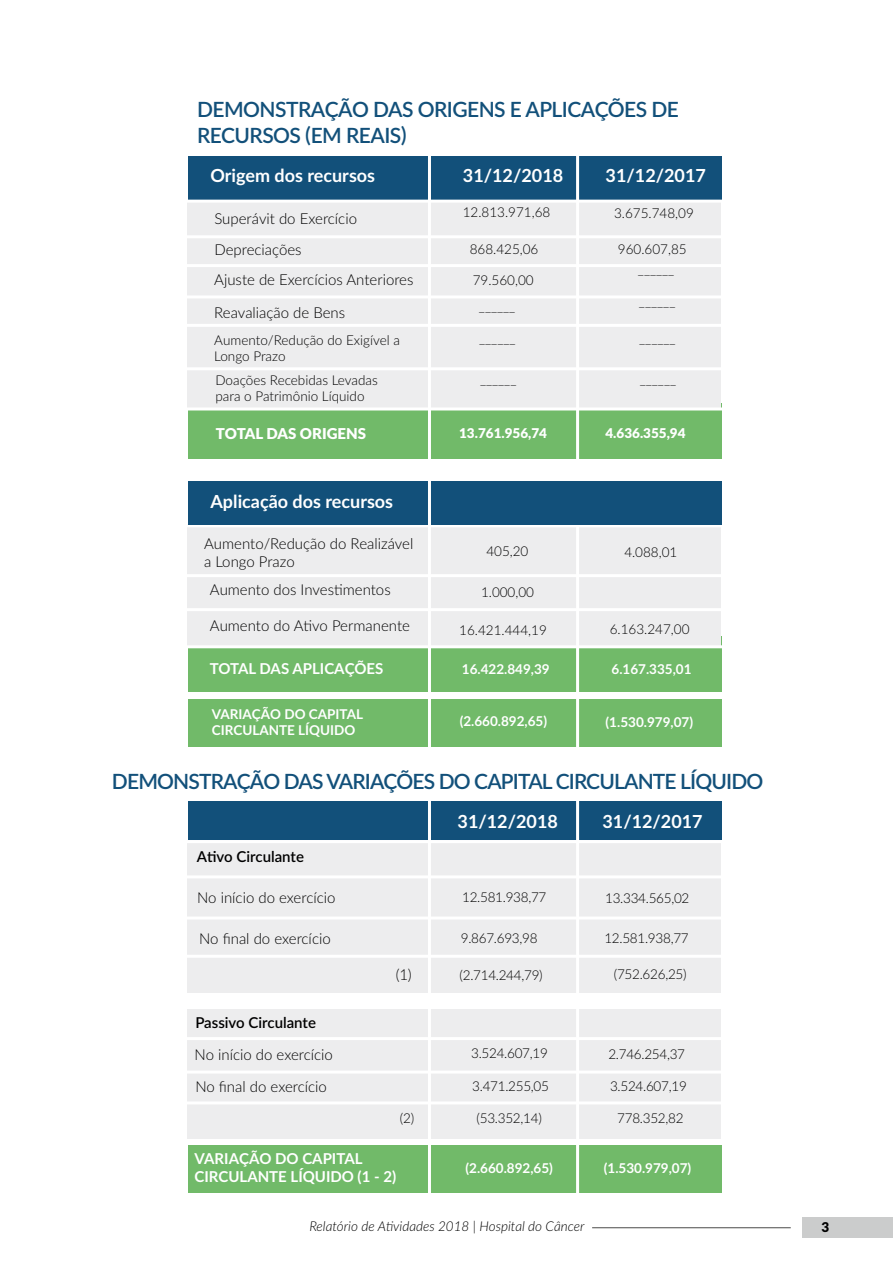
<style>
.page{position:relative;width:893px;height:1263px;background:#fff}
.page>*{position:absolute;margin:0;border:0;box-sizing:border-box;transform-origin:0 0}
.t1{font:600 21px/25.2px "Lato";letter-spacing:-.04em;color:#12507a}
.t2{font:700 18px "Lato Latin";color:#fff}
.t3{font:300 15px/18px "Lato";color:#000}
.t4{font:700 15px/18px "Lato Latin";color:#fff}
.t5{font:600 15px "Lato";color:#000}
.t6{font:900 15px "Lato";color:#fff}
.t7{font:300 13.5px/16.2px "Lato";color:#000}
.t8{font:700 13.5px/16.2px "Lato Latin";color:#fff}
.t9{font:italic 300 13.5px "Lato Latin";color:#000}
.t10{font:300 13.5px "Lato";letter-spacing:-.02em;color:#000}
.t11{font:900 13.5px "Lato";color:#fff}
.t12{font:900 13.5px "Lato";color:#000}
</style>
<div class="page">
<div style="left:802px;top:1217px;width:91px;height:20px;background:#cbcccc"></div>
<hr style="left:592px;top:1227px;width:199px;height:1px;background:#4a4a49">
<div style="left:187px;top:840px;width:534px;height:153px;background:#ededee"></div>
<div style="left:187px;top:1009px;width:534px;height:129px;background:#ededee"></div>
<div style="left:188px;top:403px;width:533px;height:55px;background:#71ba69"></div>
<div style="left:188px;top:636px;width:533px;height:55px;background:#71ba69"></div>
<div style="left:188px;top:699px;width:533px;height:47px;background:#71ba69"></div>
<div style="left:188px;top:1146px;width:533px;height:47px;background:#71ba69"></div>
<div style="left:187px;top:200px;width:534px;height:209px;background:#ededee"></div>
<div style="left:187px;top:525px;width:534px;height:122px;background:#ededee"></div>
<div style="left:188px;top:156px;width:533px;height:44px;background:#12507a"></div>
<div style="left:188px;top:802px;width:533px;height:38px;background:#12507a"></div>
<hr style="left:576px;top:122px;width:3px;height:1077px;background:#fff">
<hr style="left:181px;top:200px;width:564px;height:3px;background:#fff">
<hr style="left:181px;top:235px;width:564px;height:3px;background:#fff">
<hr style="left:181px;top:264px;width:564px;height:3px;background:#fff">
<hr style="left:181px;top:295px;width:564px;height:3px;background:#fff">
<hr style="left:181px;top:324px;width:564px;height:3px;background:#fff">
<hr style="left:181px;top:367px;width:564px;height:3px;background:#fff">
<hr style="left:181px;top:407px;width:564px;height:3px;background:#fff">
<hr style="left:181px;top:524px;width:564px;height:3px;background:#fff">
<hr style="left:181px;top:574px;width:564px;height:3px;background:#fff">
<hr style="left:181px;top:608px;width:564px;height:3px;background:#fff">
<hr style="left:181px;top:840px;width:564px;height:3px;background:#fff">
<hr style="left:181px;top:875px;width:564px;height:3px;background:#fff">
<hr style="left:181px;top:916px;width:564px;height:3px;background:#fff">
<hr style="left:181px;top:955px;width:564px;height:3px;background:#fff">
<hr style="left:181px;top:1037px;width:564px;height:3px;background:#fff">
<hr style="left:181px;top:1070px;width:564px;height:3px;background:#fff">
<hr style="left:181px;top:1101px;width:564px;height:3px;background:#fff">
<hr style="left:181px;top:645px;width:564px;height:3px;background:#fff">
<div style="left:188px;top:481px;width:533px;height:43px;background:#12507a"></div>
<hr style="left:428px;top:122px;width:3px;height:1077px;background:#fff">
<h1 class="t1" style="left:197px;top:96px;width:483px">DEMONSTRAÇÃO DAS ORIGENS E APLICAÇÕES DE<br>RECURSOS (EM REAIS)</h1>
<h2 class="t2" style="left:210px;top:165px;width:166px">Origem dos recursos</h2>
<p class="t3" style="left:214px;top:209px;width:144px">Superávit do Exercício</p>
<p class="t3" style="left:214px;top:240px;width:89px">Depreciações</p>
<p class="t3" style="left:214px;top:270px;width:201px">Ajuste de Exercícios Anteriores</p>
<p class="t3" style="left:214px;top:303px;width:133px">Reavaliação de Bens</p>
<p class="t7" style="left:214px;top:331px;width:187px">Aumento/Redução do Exigível a<br>Longo Prazo</p>
<p class="t7" style="left:215px;top:371px;width:164px">Doações Recebidas Levadas para o Patrimônio Líquido</p>
<h2 class="t2" style="left:463px;top:165px;width:102px">31/12/2018</h2>
<h2 class="t2" style="left:606px;top:165px;width:102px">31/12/2017</h2>
<p class="t7" style="left:463px;top:204px;width:89px">12.813.971,68</p>
<p class="t7" style="left:470px;top:241px;width:70px">868.425,06</p>
<p class="t7" style="left:618px;top:241px;width:70px">960.607,85</p>
<p class="t7" style="left:614px;top:204px;width:81px">3.675.748,09</p>
<p class="t7" style="left:473px;top:271px;width:62px">79.560,00</p>
<p class="t7" style="left:479px;top:298px;width:38px">______</p>
<p class="t7" style="left:638px;top:260px;width:38px">______</p>
<p class="t7" style="left:639px;top:292px;width:38px">______</p>
<p class="t7" style="left:479px;top:330px;width:38px">______</p>
<p class="t7" style="left:639px;top:330px;width:38px">______</p>
<p class="t7" style="left:480px;top:370px;width:38px">______</p>
<p class="t7" style="left:640px;top:370px;width:38px">______</p>
<p class="t6" style="left:216px;top:422px;width:152px">TOTAL DAS ORIGENS</p>
<p class="t11" style="left:459px;top:422px;width:89px">13.761.956,74</p>
<p class="t11" style="left:605px;top:422px;width:82px">4.636.355,94</p>
<h2 class="t2" style="left:210px;top:491px;width:184px">Aplicação dos recursos</h2>
<p class="t3" style="left:204px;top:534px;width:211px">Aumento/Redução do Realizável a Longo Prazo</p>
<p class="t3" style="left:210px;top:580px;width:182px">Aumento dos Investimentos</p>
<p class="t3" style="left:210px;top:616px;width:202px">Aumento do Ativo Permanente</p>
<p class="t4" style="left:210px;top:659px;width:175px">TOTAL DAS APLICAÇÕES</p>
<p class="t8" style="left:212px;top:706px;width:153px">VARIAÇÃO DO CAPITAL<br>CIRCULANTE LÍQUIDO</p>
<p class="t7" style="left:486px;top:542px;width:44px">405,20</p>
<p class="t7" style="left:624px;top:543px;width:55px">4.088,01</p>
<p class="t7" style="left:481px;top:583px;width:55px">1.000,00</p>
<p class="t7" style="left:459px;top:621px;width:89px">16.421.444,19</p>
<p class="t8" style="left:462px;top:661px;width:89px">16.422.849,39</p>
<p class="t7" style="left:610px;top:621px;width:81px">6.163.247,00</p>
<p class="t8" style="left:612px;top:660px;width:82px">6.167.335,01</p>
<p class="t8" style="left:460px;top:713px;width:89px">(2.660.892,65)</p>
<p class="t8" style="left:606px;top:714px;width:89px">(1.530.979,07)</p>
<h1 class="t1" style="left:112px;top:768px;width:653px">DEMONSTRAÇÃO DAS VARIAÇÕES DO CAPITAL CIRCULANTE LÍQUIDO</h1>
<p class="t5" style="left:197px;top:845px;width:109px">Ativo Circulante</p>
<p class="t3" style="left:197px;top:888px;width:140px">No início do exercício</p>
<p class="t3" style="left:199px;top:929px;width:133px">No final do exercício</p>
<p class="t5" style="left:195px;top:1012px;width:122px">Passivo Circulante</p>
<p class="t3" style="left:195px;top:1037px;width:140px;line-height:32.8px">No início do exercício<br>No final do exercício</p>
<p class="t3" style="left:396px;top:965px;width:17px">(1)</p>
<p class="t7" style="left:400px;top:1109px;width:16px">(2)</p>
<p class="t4" style="left:195px;top:1149px;width:203px">VARIAÇÃO DO CAPITAL<br>CIRCULANTE LÍQUIDO (1 - 2)</p>
<h2 class="t2" style="left:458px;top:810px;width:102px">31/12/2018</h2>
<h2 class="t2" style="left:602px;top:811px;width:102px">31/12/2017</h2>
<p class="t10" style="left:462px;top:887px;width:86px">12.581.938,77</p>
<p class="t10" style="left:605px;top:888px;width:86px">13.334.565,02</p>
<p class="t10" style="left:604px;top:929px;width:86px">12.581.938,77</p>
<p class="t7" style="left:614px;top:965px;width:74px">(752.626,25)</p>
<p class="t7" style="left:461px;top:929px;width:78px">9.867.693,98</p>
<p class="t7" style="left:460px;top:966px;width:85px">(2.714.244,79)</p>
<p class="t7" style="left:471px;top:1045px;width:78px">3.524.607,19</p>
<p class="t7" style="left:608px;top:1045px;width:78px">2.746.254,37</p>
<p class="t7" style="left:472px;top:1078px;width:78px">3.471.255,05</p>
<p class="t7" style="left:610px;top:1078px;width:78px">3.524.607,19</p>
<p class="t7" style="left:477px;top:1109px;width:67px">(53.352,14)</p>
<p class="t7" style="left:617px;top:1109px;width:68px">778.352,82</p>
<p class="t8" style="left:465px;top:1160px;width:89px">(2.660.892,65)</p>
<p class="t8" style="left:604px;top:1160px;width:89px">(1.530.979,07)</p>
<p class="t9" style="left:309px;top:1219px;width:277px">Relatório de Atividades 2018 | Hospital do Câncer</p>
<p class="t12" style="left:821px;top:1217px;width:9px">3</p>
</div>
